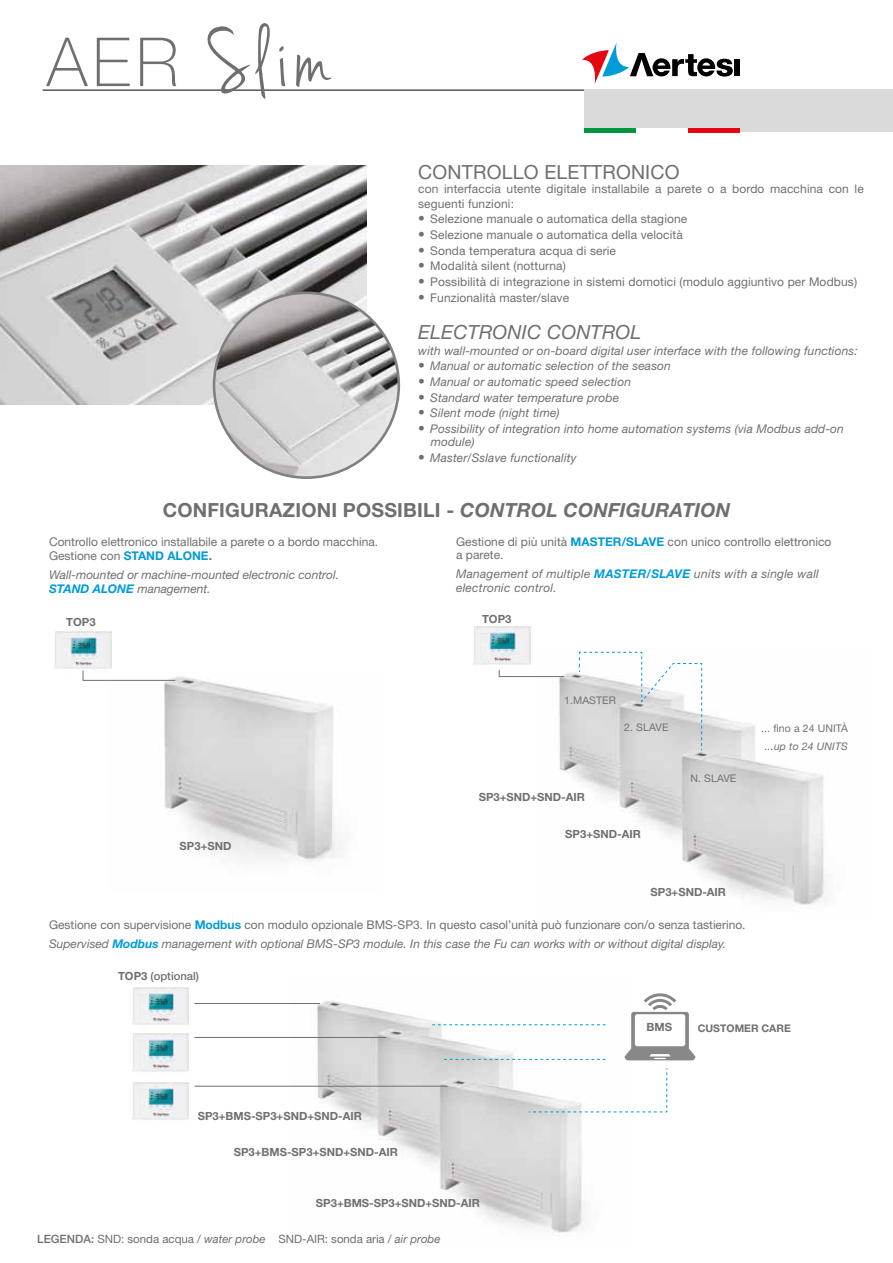
<style>
.page{position:relative;width:893px;height:1263px;background:#fff}
.page>*{position:absolute;margin:0;border:0;box-sizing:border-box;transform-origin:0 0}
.t1{font:90.45px "Jenna Sue";color:#706f6f}
.t2{font:700 19.5px "Helvetica Neue LT Std";letter-spacing:.01em;color:#706f6f}
.t3{font:19.5px "Helvetica Neue LT Std";letter-spacing:.01em;color:#706f6f}
.t4{font:italic 19.5px "Helvetica Neue LT Std";letter-spacing:.01em;color:#706f6f}
.t5{font:12px/14.4px "Helvetica Neue LT Std";letter-spacing:.01em;color:#706f6f}
.t6{font:italic 12px/14.4px "Helvetica Neue LT Std";letter-spacing:.01em;color:#706f6f}
.t7{font:11.4px "Helvetica Neue LT Std";color:#706f6f}
.t8{font:700 11.25px "Helvetica Neue LT Std";color:#706f6f}
.t9{font:500 11.25px "Helvetica Neue LT Std";color:#706f6f}
.t10{font:10.5px "Helvetica Neue LT Std";letter-spacing:.01em;color:#706f6f}
.t11{font:italic 10.5px "Helvetica Neue LT Std";letter-spacing:.01em;color:#706f6f}
.t12{font:700 10.5px "Helvetica Neue LT Std";color:#706f6f}
.s1{font-family:"Helvetica Neue LT Std";font-weight:100;font-size:67.8px}
.s2{font-size:13.5px}
.s3{font-style:normal;font-size:13.5px}
.s4{font-style:italic}
.s5{font-weight:700;color:#009bd9}
.s6{font-weight:700}
.s7{font-weight:700;font-style:italic;color:#009bd9}
.s8{font-weight:500}
</style>
<div class="page">
<hr style="left:43px;top:90px;width:554px;height:1px;background:#000">
<div style="left:585px;top:90px;width:308px;height:42px;background:#dadada"></div>
<div style="left:734px;top:59px;width:5px;height:17px;background:#000"></div>
<svg style="left:582px;top:43px;width:151px;height:41px"></svg>
<hr style="left:585px;top:128px;width:51px;height:4px;background:#009641">
<hr style="left:636px;top:128px;width:52px;height:4px;background:#fff">
<hr style="left:688px;top:128px;width:51px;height:4px;background:#e30613">
<img style="left:0;top:165px;width:367px;height:239px">
<img style="left:214px;top:293px;width:185px;height:185px;border-radius:92px">
<img style="left:534px;top:651px;width:293px;height:254px">
<svg style="left:579px;top:652px;width:123px;height:99px"></svg>
<svg style="left:498px;top:667px;width:67px;height:10px"></svg>
<img style="left:474px;top:626px;width:56px;height:43px">
<img style="left:55px;top:631px;width:56px;height:38px">
<img style="left:164px;top:676px;width:177px;height:185px">
<svg style="left:82px;top:670px;width:94px;height:11px"></svg>
<img style="left:292px;top:1001px;width:337px;height:232px">
<img style="left:132px;top:987px;width:57px;height:38px">
<img style="left:132px;top:1033px;width:57px;height:39px">
<img style="left:132px;top:1082px;width:57px;height:38px">
<svg style="left:528px;top:1067px;width:139px;height:45px"></svg>
<svg style="left:432px;top:1024px;width:174px;height:1px"></svg>
<svg style="left:444px;top:1059px;width:162px;height:1px"></svg>
<hr style="left:194px;top:1003px;width:126px;height:1px;background:#706f6f">
<hr style="left:194px;top:1037px;width:192px;height:1px;background:#706f6f">
<hr style="left:194px;top:1086px;width:254px;height:1px;background:#706f6f">
<svg style="left:625px;top:993px;width:70px;height:67px"></svg>
<h1 class="t1" style="left:47px;top:8px;width:285px"><span class="s1">AER</span> Slim</h1>
<h2 class="t3" style="left:418px;top:160px;width:263px">CONTROLLO ELETTRONICO</h2>
<p class="t5" style="left:418px;top:182px;width:447px">con interfaccia utente digitale installabile a parete o a bordo macchina con le seguenti funzioni:</p>
<p class="t5" style="left:418px;top:212px;width:271px"><span class="s2">•</span> Selezione manuale o automatica della stagione</p>
<p class="t5" style="left:418px;top:227px;width:266px"><span class="s2">•</span> Selezione manuale o automatica della velocità</p>
<p class="t5" style="left:418px;top:243px;width:199px"><span class="s2">•</span> Sonda temperatura acqua di serie</p>
<p class="t5" style="left:418px;top:259px;width:149px"><span class="s2">•</span> Modalità silent (notturna)</p>
<p class="t5" style="left:418px;top:274px;width:440px"><span class="s2">•</span> Possibilità di integrazione in sistemi domotici (modulo aggiuntivo per Modbus)</p>
<p class="t5" style="left:418px;top:290px;width:152px"><span class="s2">•</span> Funzionalità master/slave</p>
<h2 class="t4" style="left:418px;top:320px;width:225px">ELECTRONIC CONTROL</h2>
<p class="t6" style="left:418px;top:343px;width:441px">with wall-mounted or on-board digital user interface with the following functions:</p>
<p class="t6" style="left:418px;top:359px;width:254px"><span class="s3">•</span> Manual or automatic selection of the season</p>
<p class="t6" style="left:418px;top:374px;width:214px"><span class="s3">•</span> Manual or automatic speed selection</p>
<p class="t6" style="left:418px;top:390px;width:203px"><span class="s3">•</span> Standard water temperature probe</p>
<p class="t6" style="left:418px;top:406px;width:143px"><span class="s3">•</span> Silent mode (night time)</p>
<p class="t6" style="left:431px;top:422px;width:415px;line-height:13.5px;text-indent:-13px"><span class="s3">•</span> Possibility of integration into home automation systems (via Modbus add-on module)</p>
<p class="t6" style="left:418px;top:450px;width:160px"><span class="s3">•</span> Master/Sslave functionality</p>
<h2 class="t2" style="left:163px;top:498px;width:569px">CONFIGURAZIONI POSSIBILI - <span class="s4">CONTROL CONFIGURATION</span></h2>
<p class="t5" style="left:49px;top:534px;width:331px">Controllo elettronico installabile a parete o a bordo macchina.<br>Gestione con <span class="s5">STAND ALONE</span><span class="s6">.</span></p>
<p class="t6" style="left:49px;top:567px;width:292px">Wall-mounted or machine-mounted electronic control.<br><span class="s5">STAND ALONE</span> management.</p>
<p class="t8" style="left:66px;top:615px;width:31px">TOP3</p>
<p class="t8" style="left:180px;top:838px;width:53px">SP3+SND</p>
<p class="t5" style="left:456px;top:535px;width:377px;line-height:13.4px">Gestione di più unità <span class="s5">MASTER/SLAVE</span> con unico controllo elettronico a parete.</p>
<p class="t6" style="left:456px;top:566px;width:364px">Management of multiple <span class="s5">MASTER/SLAVE</span> units with a single wall electronic control.</p>
<p class="t8" style="left:482px;top:612px;width:31px">TOP3</p>
<p class="t10" style="left:564px;top:694px;width:53px">1.MASTER</p>
<p class="t10" style="left:624px;top:721px;width:46px">2. SLAVE</p>
<p class="t8" style="left:479px;top:790px;width:108px">SP3+SND+SND-AIR</p>
<p class="t8" style="left:565px;top:827px;width:77px">SP3+SND-AIR</p>
<p class="t10" style="left:690px;top:772px;width:47px">N. SLAVE</p>
<p class="t8" style="left:650px;top:885px;width:77px">SP3+SND-AIR</p>
<p class="t10" style="left:761px;top:722px;width:88px">... fino a 24 UNITÀ</p>
<p class="t11" style="left:765px;top:739px;width:84px">...up to 24 UNITS</p>
<p class="t5" style="left:49px;top:915px;width:698px;line-height:18.6px">Gestione con supervisione <span class="s5">Modbus</span> con modulo opzionale BMS-SP3. In questo casol’unità può funzionare con/o senza tastierino.<br><span class="s4">Supervised</span> <span class="s7">Modbus</span> <span class="s4">management with optional BMS-SP3 module. In this case the Fu can works with or without digital display.</span></p>
<p class="t9" style="left:118px;top:969px;width:82px"><span class="s6">TOP3</span> (optional)</p>
<p class="t8" style="left:198px;top:1109px;width:166px">SP3+BMS-SP3+SND+SND-AIR</p>
<p class="t8" style="left:234px;top:1144px;width:166px">SP3+BMS-SP3+SND+SND-AIR</p>
<p class="t8" style="left:316px;top:1196px;width:166px">SP3+BMS-SP3+SND+SND-AIR</p>
<p class="t7" style="left:37px;top:1232px;width:405px"><span class="s8">LEGENDA:</span> SND: sonda acqua / <span class="s4">water probe</span> SND-AIR: sonda aria / <span class="s4">air probe</span></p>
<p class="t8" style="left:646px;top:1020px;width:27px">BMS</p>
<p class="t12" style="left:698px;top:1022px;width:95px">CUSTOMER CARE</p>
</div>
